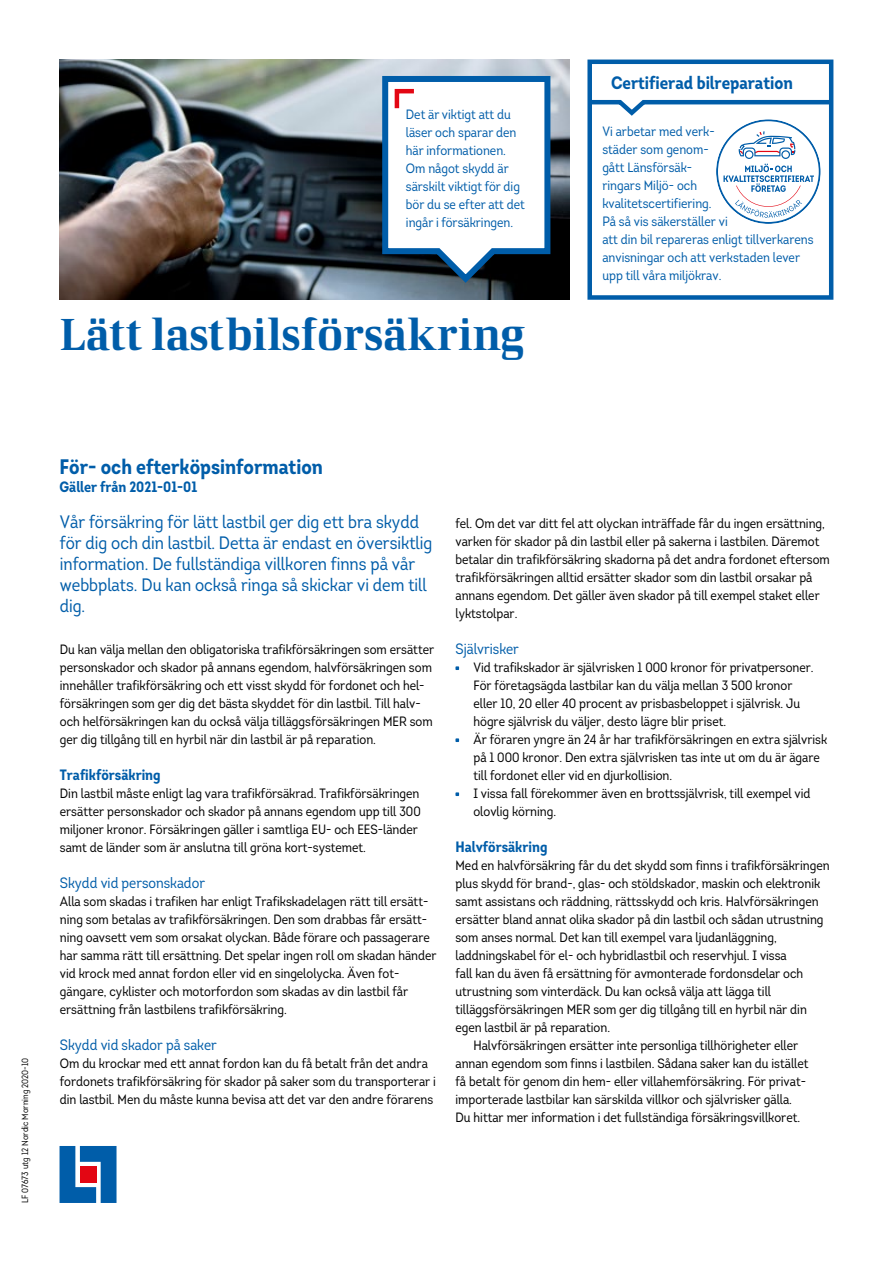
<style>
.page{position:relative;width:893px;height:1263px;background:#fff}
.page>*{position:absolute;margin:0;border:0;box-sizing:border-box;transform-origin:0 0}
.t1{font:45px "LF Rubrik";color:#005da9}
.t2{font:700 21px "Intro Cond UDP";color:#005da9}
.t3{font:18px/21px "Intro Cond UDP";color:#005da9}
.t4{font:700 18px "Intro Cond UDP";color:#005da9}
.t5{font:15px "Intro Cond UDP";color:#005da9}
.t6{font:700 15px "Intro Cond UDP";color:#005da9}
.t7{font:13.5px/18px "Intro Cond UDP";color:#000}
.t8{font:13.5px/18px "Intro Cond UDP";color:#005da9}
.t9{font:9px "Intro Cond UDP";color:#000}
</style>
<div class="page">
<svg style="left:455px;top:666px;width:4px;height:4px"></svg>
<svg style="left:455px;top:738px;width:4px;height:4px"></svg>
<svg style="left:455px;top:792px;width:4px;height:4px"></svg>
<img style="left:60px;top:60px;width:509px;height:240px">
<svg style="left:60px;top:1146px;width:57px;height:57px;background:#2e78b6"></svg>
<div style="left:80px;top:1166px;width:16px;height:16px;background:#e30613"></div>
<svg style="left:379px;top:73px;width:174px;height:214px"></svg>
<svg style="left:587px;top:59px;width:247px;height:241px"></svg>
<svg style="left:587px;top:98px;width:247px;height:126px"></svg>
<p class="t8" style="left:406px;top:106px;width:121px">Det är viktigt att du läser och sparar den här informationen.<br>Om något skydd är särskilt viktigt för dig bör du se efter att det ingår i försäkringen.</p>
<h1 class="t1" style="left:60px;top:307px;width:467px">Lätt lastbilsförsäkring</h1>
<h3 class="t4" style="left:611px;top:71px;width:183px">Certifierad bilreparation</h3>
<p class="t8" style="left:602px;top:122px;width:213px">Vi arbetar med verk-<br>städer som genom-<br>gått Länsförsäk-<br>ringars Miljö- och<br>kvalitetscertifiering.<br>På så vis säkerställer vi<br>att din bil repareras enligt tillverkarens anvisningar och att verkstaden lever upp till våra miljökrav.</p>
<p class="t9" style="left:19px;top:1203px;width:146px;rotate:-90deg">LF 07673 utg 12 Nordic Morning 2020-10</p>
<h2 class="t2" style="left:60px;top:453px;width:265px">För- och efterköpsinformation</h2>
<p class="t6" style="left:60px;top:477px;width:139px">Gäller från 2021-01-01</p>
<h3 class="t3" style="left:60px;top:511px;width:374px">Vår försäkring för lätt lastbil ger dig ett bra skydd för dig och din lastbil. Detta är endast en översiktlig information. De fullständiga villkoren finns på vår webbplats. Du kan också ringa så skickar vi dem till dig.</h3>
<p class="t7" style="left:60px;top:640px;width:376px">Du kan välja mellan den obligatoriska trafikförsäkringen som ersätter personskador och skador på annans egendom, halvförsäkringen som innehåller trafikförsäkring och ett visst skydd för fordonet och hel&shy;försäkringen som ger dig det bästa skyddet för din lastbil. Till halv&shy;och helförsäkringen kan du också välja tilläggsförsäkringen MER som ger dig tillgång till en hyrbil när din lastbil är på reparation.</p>
<p class="t6" style="left:60px;top:765px;width:102px">Trafikförsäkring</p>
<p class="t7" style="left:60px;top:784px;width:362px">Din lastbil måste enligt lag vara trafikförsäkrad. Trafikförsäkringen ersätter personskador och skador på annans egendom upp till 300 miljoner kronor. Försäkringen gäller i samtliga EU- och EES-länder samt de länder som är anslutna till gröna kort-systemet.</p>
<p class="t5" style="left:60px;top:873px;width:147px">Skydd vid personskador</p>
<p class="t7" style="left:60px;top:892px;width:378px">Alla som skadas i trafiken har enligt Trafikskadelagen rätt till ersätt&shy;ning som betalas av trafikförsäkringen. Den som drabbas får ersätt&shy;ning oavsett vem som orsakat olyckan. Både förare och passagerare har samma rätt till ersättning. Det spelar ingen roll om skadan händer vid krock med annat fordon eller vid en singelolycka. Även fot&shy;gängare, cyklister och motorfordon som skadas av din lastbil får ersättning från lastbilens trafikförsäkring.</p>
<p class="t5" style="left:60px;top:1035px;width:158px">Skydd vid skador på saker</p>
<p class="t7" style="left:60px;top:1054px;width:378px">Om du krockar med ett annat fordon kan du få betalt från det andra fordonets trafikförsäkring för skador på saker som du transporterar i din lastbil. Men du måste kunna bevisa att det var den andre förarens</p>
<p class="t7" style="left:455px;top:514px;width:376px">fel. Om det var ditt fel att olyckan inträffade får du ingen ersättning, varken för skador på din lastbil eller på sakerna i lastbilen. Däremot betalar din trafikförsäkring skadorna på det andra fordonet eftersom trafikförsäkringen alltid ersätter skador som din lastbil orsakar på annans egendom. Det gäller även skador på till exempel staket eller lyktstolpar.</p>
<p class="t5" style="left:455px;top:639px;width:65px">Självrisker</p>
<p class="t7" style="left:473px;top:658px;width:355px">Vid trafikskador är självrisken 1 000 kronor för privatpersoner.<br>För företagsägda lastbilar kan du välja mellan 3 500 kronor<br>eller 10, 20 eller 40 procent av prisbasbeloppet i självrisk. Ju högre självrisk du väljer, desto lägre blir priset.<br>Är föraren yngre än 24 år har trafikförsäkringen en extra självrisk på 1 000 kronor. Den extra självrisken tas inte ut om du är ägare till fordonet eller vid en djurkollision.<br>I vissa fall förekommer även en brottssjälvrisk, till exempel vid olovlig körning.</p>
<p class="t6" style="left:455px;top:837px;width:93px">Halvförsäkring</p>
<p class="t7" style="left:455px;top:856px;width:376px">Med en halvförsäkring får du det skydd som finns i trafikförsäkringen</p>
<p class="t7" style="left:455px;top:874px;width:366px">plus skydd för brand-, glas- och stöldskador, maskin och elektronik</p>
<p class="t7" style="left:455px;top:892px;width:365px">samt assistans och räddning, rättsskydd och kris. Halvförsäkringen</p>
<p class="t7" style="left:455px;top:910px;width:370px">ersätter bland annat olika skador på din lastbil och sådan utrustning</p>
<p class="t7" style="left:455px;top:928px;width:323px">som anses normal. Det kan till exempel vara ljudanläggning,</p>
<p class="t7" style="left:455px;top:946px;width:333px">laddningskabel för el- och hybridlastbil och reservhjul. I vissa</p>
<p class="t7" style="left:455px;top:964px;width:349px">fall kan du även få ersättning för avmonterade fordonsdelar och</p>
<p class="t7" style="left:455px;top:982px;width:317px">utrustning som vinterdäck. Du kan också välja att lägga till</p>
<p class="t7" style="left:455px;top:1000px;width:353px">tilläggsförsäkringen MER som ger dig tillgång till en hyrbil när din</p>
<p class="t7" style="left:455px;top:1018px;width:156px">egen lastbil är på reparation.</p>
<p class="t7" style="left:473px;top:1036px;width:326px">Halvförsäkringen ersätter inte personliga tillhörigheter eller</p>
<p class="t7" style="left:455px;top:1054px;width:354px">annan egendom som finns i lastbilen. Sådana saker kan du istället</p>
<p class="t7" style="left:455px;top:1072px;width:352px">få betalt för genom din hem- eller villahemförsäkring. För privat-</p>
<p class="t7" style="left:455px;top:1090px;width:338px">importerade lastbilar kan särskilda villkor och självrisker gälla.</p>
<p class="t7" style="left:455px;top:1108px;width:346px">Du hittar mer information i det fullständiga försäkringsvillkoret.</p>
</div>
